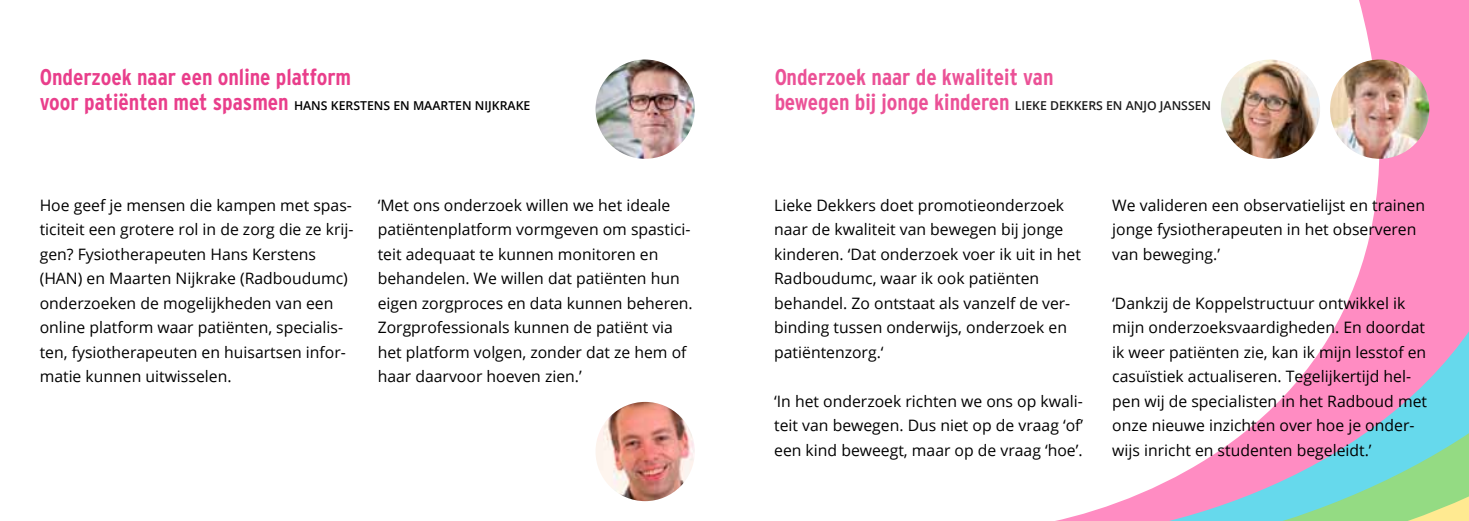
<style>
.page{position:relative;width:1469px;height:521px;background:#fff}
.page>*{position:absolute;margin:0;border:0;box-sizing:border-box;transform-origin:0 0}
.t1{font:700 condensed 22.75px "Interstate";color:#e93e8b}
.t2{font:15.75px/24.5px "Open Sans";color:#000}
.t3{font:600 12.25px "Open Sans";color:#000}
.s1{font-family:"Interstate";font-weight:700;font-stretch:condensed;font-size:22.75px;color:#e93e8b}
</style>
<div class="page">
<svg style="left:1055px;top:0;width:413px;height:521px"></svg>
<img style="left:595px;top:60px;width:99px;height:99px;border-radius:50px">
<img style="left:595px;top:402px;width:99px;height:99px;border-radius:50px">
<img style="left:1220px;top:60px;width:100px;height:99px;border-radius:50px">
<img style="left:1329px;top:60px;width:100px;height:99px;border-radius:50px">
<h1 class="t1" style="left:40px;top:65px;width:313px">Onderzoek naar een online platform</h1>
<p class="t3" style="left:40px;top:97px;width:492px"><span class="s1">voor patiënten met spasmen</span> HANS KERSTENS EN MAARTEN N IJKRAKE</p>
<p class="t2" style="left:40px;top:192px;width:315px">Hoe geef je mensen die kampen met spas&shy;ticiteit een grotere rol in de zorg die ze krij&shy;gen? Fysiotherapeuten Hans Kerstens (HAN) en Maarten Nijkrake (Radboudumc) onderzoeken de mogelijkheden van een online platform waar patiënten, specialis&shy;ten, fysiotherapeuten en huisartsen infor&shy;matie kunnen uitwisselen.</p>
<p class="t2" style="left:378px;top:192px;width:316px">‘Met ons onderzoek willen we het ideale patiëntenplatform vormgeven om spastici&shy;teit adequaat te kunnen monitoren en behandelen. We willen dat patiënten hun eigen zorgproces en data kunnen beheren.<br>Zorgprofessionals kunnen de patiënt via het platform volgen, zonder dat ze hem of haar daarvoor hoeven zien.’</p>
<h1 class="t1" style="left:774px;top:65px;width:281px">Onderzoek naar de kwaliteit van</h1>
<p class="t3" style="left:774px;top:97px;width:438px"><span class="s1">bewegen bij jonge kinderen</span> LIEKE DEKKERS EN ANJO JANSSEN</p>
<p class="t2" style="left:774px;top:192px;width:308px">Lieke Dekkers doet promotieonderzoek naar de kwaliteit van bewegen bij jonge kinderen. ‘Dat onderzoek voer ik uit in het Radboudumc, waar ik ook patiënten behandel. Zo ontstaat als vanzelf de ver&shy;binding tussen onderwijs, onderzoek en patiëntenzorg.‘</p>
<p class="t2" style="left:774px;top:388px;width:310px;text-align:justify">‘In het onderzoek richten we ons op kwali&shy;teit van bewegen. Dus niet op de vraag ‘of’ een kind beweegt, maar op de vraag ‘hoe’.</p>
<p class="t2" style="left:1112px;top:192px;width:314px">We valideren een observatielijst en trainen jonge fysiotherapeuten in het observeren van beweging.’</p>
<p class="t2" style="left:1112px;top:290px;width:316px">‘Dankzij de Koppelstructuur ontwikkel ik mijn onderzoeksvaardigheden. En doordat ik weer patiënten zie, kan ik mijn lesstof en casuïstiek actualiseren. Tegelijkertijd hel&shy;pen wij de specialisten in het Radboud met onze nieuwe inzichten over hoe je onder&shy;wijs inricht en studenten begeleidt.’</p>
</div>
